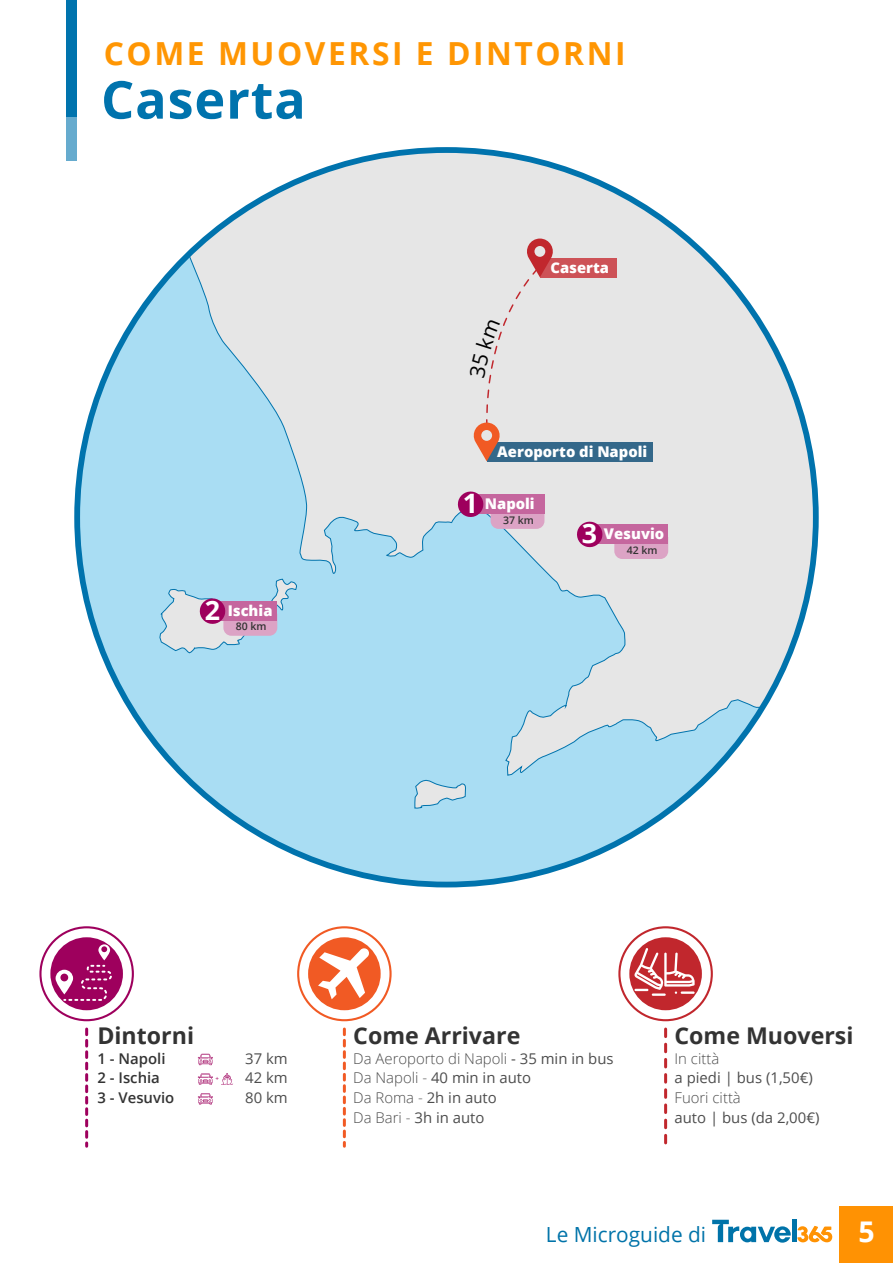
<style>
.page{position:relative;width:893px;height:1263px;background:#fff}
.page>*{position:absolute;margin:0;border:0;box-sizing:border-box;transform-origin:0 0}
.t1{font:700 52.2px "Open Sans";letter-spacing:.015em;color:#0073ad}
.t2{font:700 31.8px "Open Sans";letter-spacing:.08em;color:#ff9603}
.t3{font:700 28.5px "Open Sans";color:#fff}
.t4{font:700 23.1px "Open Sans";color:#333}
.t5{font:20.85px "Open Sans";color:#0073a9}
.t6{font:300 14.85px/19.8px "Open Sans";color:#4d4d4d}
.t7{font:14.85px "Open Sans";color:#4d4d4d}
.t8{font:600 14.85px "Open Sans";color:#333}
.t9{font:800 14.7px "Open Sans";color:#fff}
.t10{font:600 10.5px "Open Sans";color:#333}
.s1{font-weight:700;font-size:26.7px}
.s2{font-weight:400}
</style>
<div class="page">
<div style="left:840px;top:1207px;width:53px;height:56px;background:#ff9203"></div>
<div style="left:792px;top:1220px;width:5px;height:22px;background:#0073a9"></div>
<svg style="left:712px;top:1220px;width:79px;height:22px"></svg>
<svg style="left:797px;top:1226px;width:35px;height:16px"></svg>
<div style="left:67px;top:83px;width:10px;height:78px;background:#66abce"></div>
<div style="left:67px;top:0;width:10px;height:117px;background:#0073ad"></div>
<svg style="left:85px;top:1029px;width:3px;height:117px"></svg>
<svg style="left:40px;top:927px;width:93px;height:93px"></svg>
<div style="left:39px;top:926px;width:95px;height:95px;border:2px solid #9e005d;border-radius:50%"></div>
<div style="left:50px;top:937px;width:73px;height:73px;background:#9e005d;border-radius:50%"></div>
<svg style="left:56px;top:944px;width:56px;height:57px"></svg>
<svg style="left:198px;top:1093px;width:15px;height:11px"></svg>
<svg style="left:198px;top:1054px;width:15px;height:11px"></svg>
<svg style="left:198px;top:1073px;width:35px;height:12px"></svg>
<svg style="left:343px;top:1029px;width:3px;height:117px"></svg>
<svg style="left:298px;top:927px;width:93px;height:93px"></svg>
<div style="left:297px;top:926px;width:95px;height:95px;border:2px solid #f15a24;border-radius:50%"></div>
<div style="left:308px;top:937px;width:73px;height:73px;background:#f15a24;border-radius:50%"></div>
<svg style="left:318px;top:948px;width:51px;height:51px"></svg>
<svg style="left:664px;top:1029px;width:3px;height:116px"></svg>
<svg style="left:619px;top:927px;width:93px;height:93px"></svg>
<div style="left:618px;top:926px;width:95px;height:95px;border:2px solid #c1272d;border-radius:50%"></div>
<div style="left:629px;top:937px;width:73px;height:73px;background:#c1272d;border-radius:50%"></div>
<svg style="left:634px;top:948px;width:61px;height:46px"></svg>
<hr style="left:652px;top:993px;width:14px;height:3px;background:#fff">
<svg style="left:77px;top:309px;width:636px;height:575px;fill:#a9ddf3"></svg>
<svg style="left:139px;top:150px;width:677px;height:626px;background:#cfe3ec"></svg>
<svg style="left:414px;top:778px;width:52px;height:31px;background:#b8d7e6"></svg>
<svg style="left:491px;top:514px;width:53px;height:15px"></svg>
<div style="left:477px;top:494px;width:67px;height:20px;background:#c5669e"></div>
<svg style="left:456px;top:490px;width:29px;height:28px"></svg>
<svg style="left:614px;top:544px;width:54px;height:15px"></svg>
<div style="left:596px;top:524px;width:72px;height:20px;background:#c5669e"></div>
<svg style="left:576px;top:520px;width:28px;height:28px"></svg>
<svg style="left:159px;top:562px;width:138px;height:93px;background:#b7c6de"></svg>
<div style="left:487px;top:442px;width:165px;height:20px;background:#34688a"></div>
<div style="left:540px;top:258px;width:76px;height:20px;background:#cd5257"></div>
<svg style="left:469px;top:239px;width:87px;height:222px;background:#d9d1d2"></svg>
<h2 class="t2" style="left:104px;top:31px;width:523px">COME MUOVERSI E DINTORNI</h2>
<h1 class="t1" style="left:101px;top:63px;width:206px">Caserta</h1>
<p class="t9" style="left:550px;top:256px;width:60px">Caserta</p>
<p class="t9" style="left:497px;top:440px;width:151px">Aeroporto di Napoli</p>
<p class="t9" style="left:205px;top:599px;width:69px"><span class="s1">2</span> Ischia</p>
<p class="t10" style="left:236px;top:619px;width:32px">80 km</p>
<p class="t9" style="left:463px;top:492px;width:74px"><span class="s1">1</span> Napoli</p>
<p class="t10" style="left:503px;top:513px;width:32px">37 km</p>
<p class="t9" style="left:582px;top:522px;width:84px"><span class="s1">3</span> Vesuvio</p>
<p class="t10" style="left:627px;top:543px;width:32px">42 km</p>
<h3 class="t4" style="left:97px;top:1019px;width:98px">Dintorni</h3>
<p class="t8" style="left:97px;top:1048px;width:70px">1 - Napoli</p>
<p class="t7" style="left:245px;top:1048px;width:44px">37 km</p>
<p class="t8" style="left:97px;top:1068px;width:64px">2 - Ischia</p>
<p class="t7" style="left:245px;top:1068px;width:44px">42 km</p>
<p class="t8" style="left:97px;top:1087px;width:78px">3 - Vesuvio</p>
<p class="t7" style="left:245px;top:1087px;width:44px">80 km</p>
<h3 class="t4" style="left:353px;top:1019px;width:169px">Come Arrivare</h3>
<p class="t6" style="left:353px;top:1048px;width:262px">Da Aeroporto di Napoli <span class="s2">- 35 min in bus<br></span>Da Napoli - <span class="s2">40 min in auto<br></span>Da Roma - <span class="s2">2h in auto<br></span>Da Bari - <span class="s2">3h in auto</span></p>
<h3 class="t4" style="left:674px;top:1019px;width:181px">Come Muoversi</h3>
<p class="t6" style="left:674px;top:1048px;width:46px">In città</p>
<p class="t7" style="left:674px;top:1068px;width:140px">a piedi | bus (1,50€)</p>
<p class="t6" style="left:674px;top:1087px;width:68px">Fuori città</p>
<p class="t7" style="left:674px;top:1107px;width:147px">auto | bus (da 2,00€)</p>
<h3 class="t5" style="left:546px;top:1220px;width:162px">Le Microguide di</h3>
<h3 class="t3" style="left:858px;top:1212px;width:18px">5</h3>
</div>
